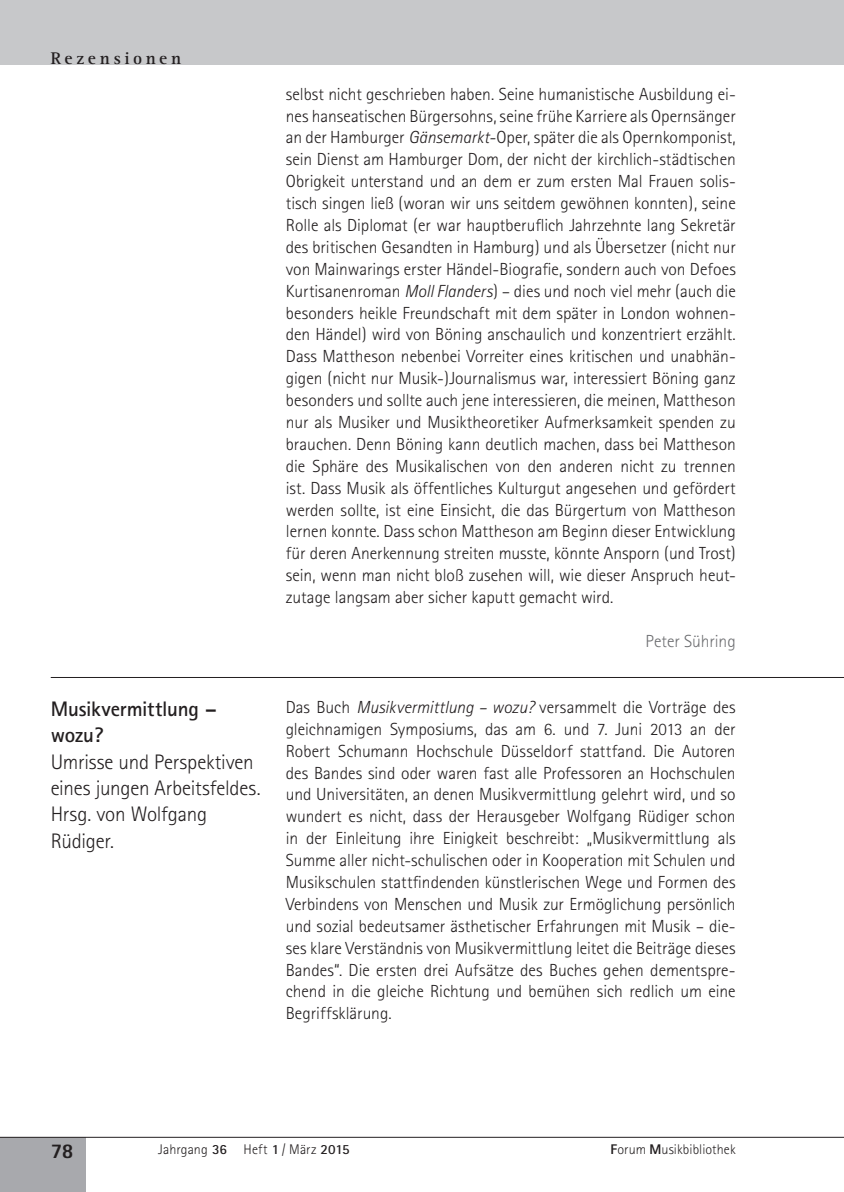
<style>
.page{position:relative;width:844px;height:1192px;background:#fff}
.page>*{position:absolute;margin:0;border:0;box-sizing:border-box;transform-origin:0 0}
.Überschrift__Rezensi{font:300 21px/26.2px "Rotis Sans Serif";letter-spacing:-.01em;color:#231f20}
.Überschrift__Rezensi-2{font:700 21px/26.2px "Rotis Sans Serif";letter-spacing:-.01em;color:#231f20}
.t1{font:800 21px "Rotis Sans Serif";color:#231f20}
.Absatz_mit_Einzug{font:300 17.5px/21.9px "Rotis Sans Serif";color:#231f20;text-align:justify}
.Absatz_ohne_Einzug{font:300 17.5px/21.9px "Rotis Sans Serif";color:#231f20;text-align:justify}
.Autor_nach_Text{font:300 17.5px "Rotis Sans Serif";letter-spacing:-.005em;color:#6c6d70}
.t2{font:700 17.5px "Rotis Serif";letter-spacing:.205em;color:#231f20}
.t3{font:300 14px "Rotis Sans Serif";letter-spacing:.01em;color:#231f20}
.s1{font-style:italic}
.s2{font-weight:700}
.s3{font-weight:800}
</style>
<div class="page">
<div style="left:0;top:0;width:843px;height:64px;background:#c7c8ca"></div>
<div style="left:0;top:1137px;width:85px;height:54px;background:#a8a9ad"></div>
<hr style="left:0;top:1136px;width:843px;height:1px;background:#231f20">
<hr style="left:51px;top:677px;width:792px;height:1px;background:#231f20">
<p class="t2" style="left:51px;top:48px;width:132px">Rezensionen</p>
<p class="Überschrift__Rezensi-2" style="left:51px;top:695px;width:168px">Musikvermittlung – wozu?</p>
<p class="Überschrift__Rezensi" style="left:51px;top:748px;width:211px">Umrisse und Perspektiven eines jungen Arbeitsfeldes.<br>Hrsg. von Wolfgang<br>Rüdiger.</p>
<p class="Absatz_mit_Einzug" style="left:286px;top:83px;width:451px">selbst nicht geschrieben haben. Seine humanistische Ausbildung ei&shy;nes hanseatischen Bürgersohns, seine frühe Karriere als Opernsänger an der Hamburger <span class="s1">Gänsemarkt-</span>Oper, später die als Opernkomponist, sein Dienst am Hamburger Dom, der nicht der kirchlich-städtischen Obrigkeit unterstand und an dem er zum ersten Mal Frauen solis&shy;tisch singen ließ (woran wir uns seitdem gewöhnen konnten), seine Rolle als Diplomat (er war hauptberuflich Jahrzehnte lang Sekretär des britischen Gesandten in Hamburg) und als Übersetzer (nicht nur von Mainwarings erster Händel-Biografie, sondern auch von Defoes Kurtisanenroman <span class="s1">Moll Flanders</span>) – dies und noch viel mehr (auch die besonders heikle Freundschaft mit dem später in London wohnen&shy;den Händel) wird von Böning anschaulich und konzentriert erzählt.<br>Dass Mattheson nebenbei Vorreiter eines kritischen und unabhän&shy;gigen (nicht nur Musik-)Journalismus war, interessiert Böning ganz besonders und sollte auch jene interessieren, die meinen, Mattheson nur als Musiker und Musiktheoretiker Aufmerksamkeit spenden zu brauchen. Denn Böning kann deutlich machen, dass bei Mattheson die Sphäre des Musikalischen von den anderen nicht zu trennen ist. Dass Musik als öffentliches Kulturgut angesehen und gefördert werden sollte, ist eine Einsicht, die das Bürgertum von Mattheson lernen konnte. Dass schon Mattheson am Beginn dieser Entwicklung für deren Anerkennung streiten musste, könnte Ansporn (und Trost) sein, wenn man nicht bloß zusehen will, wie dieser Anspruch heut&shy;zutage langsam aber sicher kaputt gemacht wird.</p>
<p class="Autor_nach_Text" style="left:645px;top:631px;width:92px">Peter Sühring</p>
<p class="Absatz_ohne_Einzug" style="left:286px;top:696px;width:451px">Das Buch <span class="s1">Musikvermittlung – wozu?</span> versammelt die Vorträge des gleichnamigen Symposiums, das am 6. und 7. Juni 2013 an der Robert Schumann Hochschule Düsseldorf stattfand. Die Autoren des Bandes sind oder waren fast alle Professoren an Hochschulen und Universitäten, an denen Musikvermittlung gelehrt wird, und so wundert es nicht, dass der Herausgeber Wolfgang Rüdiger schon in der Einleitung ihre Einigkeit beschreibt: „Musikvermittlung als Summe aller nicht-schulischen oder in Kooperation mit Schulen und Musikschulen stattfindenden künstlerischen Wege und Formen des Verbindens von Menschen und Musik zur Ermöglichung persönlich und sozial bedeutsamer ästhetischer Erfahrungen mit Musik – die&shy;ses klare Verständnis von Musikvermittlung leitet die Beiträge dieses Bandes“. Die ersten drei Aufsätze des Buches gehen dementspre&shy;chend in die gleiche Richtung und bemühen sich redlich um eine Begriffsklärung.</p>
<p class="t1" style="left:51px;top:1137px;width:24px">78</p>
<p class="t3" style="left:158px;top:1140px;width:193px">Jahrgang <span class="s2">36</span> Heft <span class="s2">1</span> / März <span class="s2">2015</span></p>
<p class="t3" style="left:610px;top:1140px;width:127px"><span class="s3">F</span>orum <span class="s3">M</span>usikbibliothek</p>
</div>
